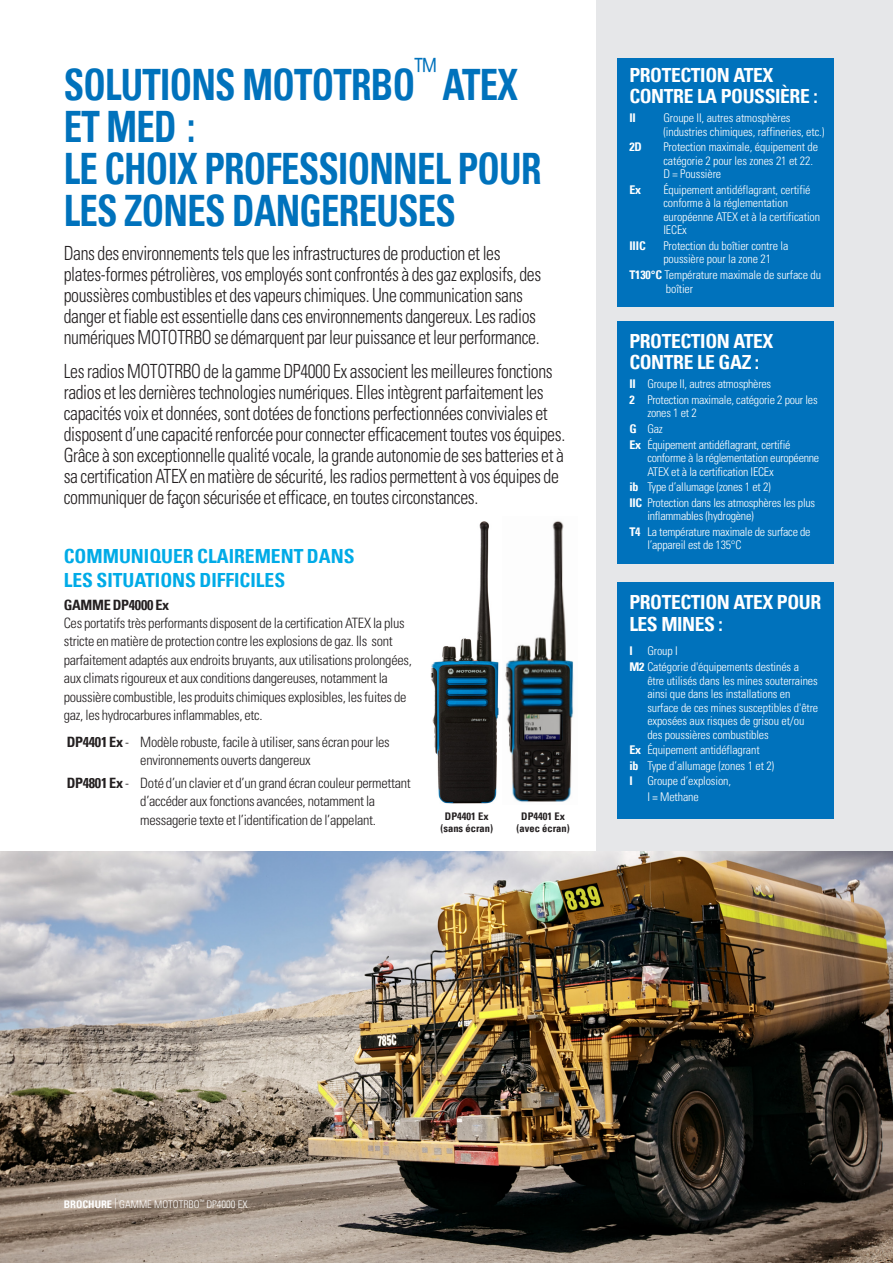
<style>
.page{position:relative;width:893px;height:1263px;background:#fff}
.page>*{position:absolute;margin:0;border:0;box-sizing:border-box;transform-origin:0 0}
.t1{font:700 condensed 43.35px/42px "Univers LT";letter-spacing:-.02em;color:#0072bc;scale:.85 1}
.t2{font:300 condensed 19.5px/21px "Univers";letter-spacing:-.02em;color:#231f20;scale:.91 1}
.Blue_subheads{font:700 condensed 19.5px/21px "Univers LT";letter-spacing:-.02em;color:#fff}
.t3{font:700 condensed 19.5px/24px "Univers LT";color:#00abe7}
.t4{font:300 condensed 14.25px/18.3px "Univers";letter-spacing:-.02em;color:#231f20}
.t5{font:700 condensed 14.25px "Univers LT";letter-spacing:-.02em;color:#231f20}
.t6{font:300 condensed 12px/13.5px "Univers";letter-spacing:-.01em;color:#fff}
.t7{font:700 condensed 12px "Univers LT";letter-spacing:-.01em;color:#fff}
.t8{font:300 condensed 12px "Univers LT";letter-spacing:-.01em;color:#fff}
.t9{font:700 condensed 10.5px/12.6px "Univers LT";color:#231f20;text-align:center}
.t10{font:300 condensed 10.5px "Univers";color:#fff}
.s1{font-family:"Univers LT";font-weight:700}
</style>
<div class="page">
<div style="left:596px;top:0;width:297px;height:1263px;background:#e6e7e9"></div>
<img style="left:0;top:851px;width:893px;height:412px">
<img style="left:505px;top:521px;width:69px;height:282px">
<img style="left:430px;top:521px;width:69px;height:283px">
<div style="left:617px;top:58px;width:216px;height:248px;background:#0072bc"></div>
<div style="left:617px;top:321px;width:216px;height:242px;background:#0072bc"></div>
<div style="left:617px;top:582px;width:216px;height:236px;background:#0072bc"></div>
<p class="t1" style="left:64px;top:63px;width:563px">SOLUTIONS MOTOTRBO<sup>™</sup> ATEX<br>ET MED :<br>LE CHOIX PROFESSIONNEL POUR<br>LES ZONES DANGEREUSES</p>
<p class="t2" style="left:64px;top:243px;width:526px">Dans des environnements tels que les infrastructures de production et les plates-formes pétrolières, vos employés sont confrontés à des gaz explosifs, des poussières combustibles et des vapeurs chimiques. Une communication sans danger et fiable est essentielle dans ces environnements dangereux. Les radios numériques MOTOTRBO se démarquent par leur puissance et leur performance.</p>
<p class="t2" style="left:64px;top:360px;width:553px">Les radios MOTOTRBO de la gamme DP4000 Ex associent les meilleures fonctions radios et les dernières technologies numériques. Elles intègrent parfaitement les capacités voix et données, sont dotées de fonctions perfectionnées conviviales et disposent d’une capacité renforcée pour connecter efficacement toutes vos équipes.<br>Grâce à son exceptionnelle qualité vocale, la grande autonomie de ses batteries et à sa certification ATEX en matière de sécurité, les radios permettent à vos équipes de communiquer de façon sécurisée et efficace, en toutes circonstances.</p>
<p class="t3" style="left:64px;top:544px;width:292px">COMMUNIQUER CLAIREMENT DANS<br>LES SITUATIONS DIFFICILES</p>
<p class="t5" style="left:64px;top:596px;width:107px">GAMME DP4000 Ex</p>
<p class="t4" style="left:64px;top:614px;width:350px">Ces portatifs très performants disposent de la certification ATEX la plus stricte en matière de protection contre les explosions de gaz. Ils sont parfaitement adaptés aux endroits bruyants, aux utilisations prolongées, aux climats rigoureux et aux conditions dangereuses, notamment la poussière combustible, les produits chimiques explosibles, les fuites de gaz, les hydrocarbures inflammables, etc.</p>
<p class="t4" style="left:67px;top:733px;width:324px;text-align:center"><span class="s1">DP4401 Ex</span> - Modèle robuste, facile à utiliser, sans écran pour les environnements ouverts dangereux</p>
<p class="t4" style="left:140px;top:774px;width:272px;text-indent:-73px"><span class="s1">DP4801 Ex</span> - Doté d’un clavier et d’un grand écran couleur permettant d’accéder aux fonctions avancées, notamment la messagerie texte et l’identification de l’appelant.</p>
<p class="t9" style="left:441px;top:810px;width:54px">DP4401 Ex (sans écran)</p>
<p class="t9" style="left:517px;top:810px;width:55px">DP4401 Ex (avec écran)</p>
<p class="Blue_subheads" style="left:629px;top:64px;width:190px">PROTECTION ATEX<br>CONTRE LA POUSSIÈRE :</p>
<p class="t7" style="left:629px;top:110px;width:8px">II</p>
<p class="t6" style="left:663px;top:111px;width:163px">Groupe II, autres atmosphères (industries chimiques, raffineries, etc.)</p>
<p class="t7" style="left:629px;top:140px;width:14px">2D</p>
<p class="t6" style="left:663px;top:140px;width:156px">Protection maximale, équipement de catégorie 2 pour les zones 21 et 22.<br>D = Poussière</p>
<p class="t7" style="left:629px;top:182px;width:13px">Ex</p>
<p class="t6" style="left:663px;top:183px;width:158px">Équipement antidéflagrant, certifié conforme à la réglementation européenne ATEX et à la certification<br>IECEx</p>
<p class="t7" style="left:629px;top:238px;width:18px">IIIC</p>
<p class="t6" style="left:663px;top:239px;width:126px">Protection du boîtier contre la poussière pour la zone 21</p>
<p class="t6" style="left:666px;top:268px;width:157px;text-indent:-37px"><span class="s1">T130°C</span> Température maximale de surface du boîtier</p>
<p class="Blue_subheads" style="left:629px;top:330px;width:145px">PROTECTION ATEX<br>CONTRE LE GAZ :</p>
<p class="t6" style="left:629px;top:377px;width:143px"><span class="s1">II</span> Groupe II, autres atmosphères</p>
<p class="t6" style="left:647px;top:393px;width:172px;text-indent:-18px"><span class="s1">2</span> Protection maximale, catégorie 2 pour les zones 1 et 2</p>
<p class="t6" style="left:629px;top:422px;width:35px"><span class="s1">G</span> Gaz</p>
<p class="t6" style="left:647px;top:437px;width:173px;text-indent:-18px"><span class="s1">Ex</span> Équipement antidéflagrant, certifié conforme à la réglementation européenne<br>ATEX et à la certification IECEx</p>
<p class="t6" style="left:629px;top:480px;width:143px"><span class="s1">ib</span> Type d’allumage (zones 1 et 2)</p>
<p class="t6" style="left:647px;top:496px;width:169px;text-indent:-18px"><span class="s1">IIC</span> Protection dans les atmosphères les plus inflammables (hydrogène)</p>
<p class="t6" style="left:647px;top:525px;width:165px;text-indent:-18px"><span class="s1">T4</span> La température maximale de surface de l’appareil est de 135°C</p>
<p class="Blue_subheads" style="left:629px;top:591px;width:193px;line-height:22.5px">PROTECTION ATEX POUR<br>LES MINES :</p>
<p class="t6" style="left:629px;top:644px;width:50px"><span class="s1">I</span> Group I</p>
<p class="t6" style="left:647px;top:660px;width:172px;text-indent:-18px"><span class="s1">M2</span> Catégorie d'équipements destinés a être utilisés dans les mines souterraines ainsi que dans les installations en surface de ces mines susceptibles d'être exposées aux risques de grisou et/ou des poussières combustibles</p>
<p class="t6" style="left:629px;top:743px;width:132px"><span class="s1">Ex</span> Équipement antidéflagrant</p>
<p class="t6" style="left:629px;top:759px;width:146px"><span class="s1">ib</span> Type d’allumage (zones 1 et 2)</p>
<p class="t6" style="left:629px;top:774px;width:103px"><span class="s1">I</span> Groupe d’explosion,</p>
<p class="t8" style="left:647px;top:790px;width:53px">I = Methane</p>
<p class="t10" style="left:64px;top:1197px;width:186px"><span class="s1">BROCHURE</span> | GAMME MOTOTRBO<sup>™</sup> DP4000 EX</p>
</div>
